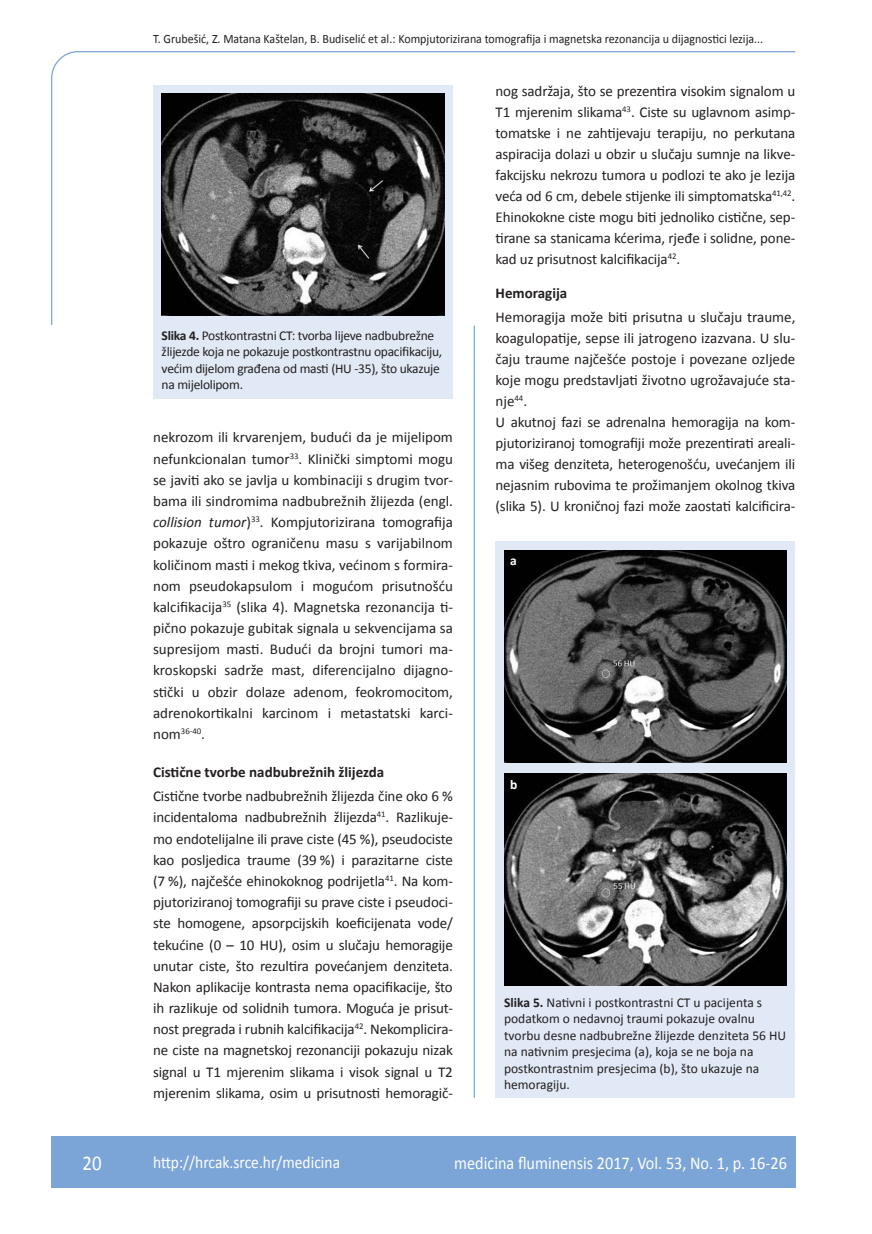
<style>
.page{position:relative;width:872px;height:1234px;background:#fff}
.page>*{position:absolute;margin:0;border:0;box-sizing:border-box;transform-origin:0 0}
.t1{font:21px "Calibri";color:#fff;scale:.9 1}
.t2{font:18px "Calibri";color:#fff;scale:.9 1}
.t3{font:17.25px "Calibri";color:#fff;scale:.9 1}
.t4{font:15px/21.1px "Calibri";letter-spacing:-.01em;color:#231f20;text-align:justify}
.t5{font:700 15px "Calibri";color:#231f20}
.t6{font:13.5px/16.5px "Calibri";letter-spacing:-.01em;color:#231f20}
.t7{font:700 13.5px "Calibri";color:#fff}
.t8{font:12.75px "Calibri";color:#231f20;scale:.94 1}
.t9{font:8.7px "Calibri";color:#231f20}
.s1{font-weight:700}
.s2{font-style:italic}
.s3{font-size:15px}
</style>
<div class="page">
<svg style="left:51px;top:51px;width:745px;height:274px"></svg>
<hr style="left:473px;top:325px;width:2px;height:772px;background:#7ca5d7">
<div style="left:51px;top:1135px;width:744px;height:51px;background:#7ca5d7"></div>
<div style="left:153px;top:85px;width:300px;height:313px;background:#e1e9f6"></div>
<img style="left:162px;top:94px;width:282px;height:221px">
<div style="left:495px;top:541px;width:300px;height:556px;background:#e1e9f6"></div>
<img style="left:504px;top:550px;width:283px;height:212px">
<img style="left:504px;top:773px;width:283px;height:212px">
<p class="t8" style="left:153px;top:30px;width:650px">T. Grubešić, Z. Matana Kaštelan, B. Budiselić et al.: Kompjutorizirana tomografija i magnetska rezonancija u dijagnostici lezija...</p>
<p class="t6" style="left:162px;top:326px;width:282px"><span class="s1">Slika 4.</span> Postkontrastni CT: tvorba lijeve nadbubrežne žlijezde koja ne pokazuje postkontrastnu opacifikaciju, većim dijelom građena od masti (HU -35), što ukazuje na mijelolipom.</p>
<p class="t4" style="left:153px;top:426px;width:301px">nekrozom ili krvarenjem, budući da je mijelipom nefunkcionalan tumor<sup>33</sup>. Klinički simptomi mogu se javiti ako se javlja u kombinaciji s drugim tvor&shy;bama ili sindromima nadbubrežnih žlijezda (engl. <span class="s2">collision tumor</span>)<sup>33</sup>. Kompjutorizirana tomografija pokazuje oštro ograničenu masu s varijabilnom količinom masti i mekog tkiva, većinom s formira&shy;nom pseudokapsulom i mogućom prisutnošću kalcifikacija<sup>35</sup> (slika 4). Magnetska rezonancija ti&shy;pično pokazuje gubitak signala u sekvencijama sa supresijom masti. Budući da brojni tumori ma&shy;kroskopski sadrže mast, diferencijalno dijagno&shy;stički u obzir dolaze adenom, feokromocitom, adrenokortikalni karcinom i metastatski karci-</p>
<p class="t9" style="left:153px;top:725px;width:53px"><span class="s3">nom</span>36-40<span class="s3">.</span></p>
<p class="t5" style="left:153px;top:762px;width:233px">Cistične tvorbe nadbubrežnih žlijezda</p>
<p class="t4" style="left:153px;top:784px;width:301px">Cistične tvorbe nadbubrežnih žlijezda čine oko 6 % incidentaloma nadbubrežnih žlijezda<sup>41</sup>. Razlikuje&shy;mo endotelijalne ili prave ciste (45 %), pseudociste kao posljedica traume (39 %) i parazitarne ciste (7 %), najčešće ehinokoknog podrijetla<sup>41</sup>. Na kom&shy;pjutoriziranoj tomografiji su prave ciste i pseudoci&shy;ste homogene, apsorpcijskih koeficijenata vode/ tekućine (0 – 10 HU), osim u slučaju hemoragije unutar ciste, što rezultira povećanjem denziteta.<br>Nakon aplikacije kontrasta nema opacifikacije, što ih razlikuje od solidnih tumora. Moguća je prisut&shy;nost pregrada i rubnih kalcifikacija<sup>42</sup>. Nekomplicira&shy;ne ciste na magnetskoj rezonanciji pokazuju nizak signal u T1 mjerenim slikama i visok signal u T2 mjerenim slikama, osim u prisutnosti hemoragič-</p>
<p class="t4" style="left:495px;top:80px;width:301px">nog sadržaja, što se prezentira visokim signalom u T1 mjerenim slikama<sup>43</sup>. Ciste su uglavnom asimp&shy;tomatske i ne zahtijevaju terapiju, no perkutana aspiracija dolazi u obzir u slučaju sumnje na likve&shy;fakcijsku nekrozu tumora u podlozi te ako je lezija veća od 6 cm, debele stijenke ili simptomatska<sup>41,42</sup>.<br>Ehinokokne ciste mogu biti jednoliko cistične, sep&shy;tirane sa stanicama kćerima, rjeđe i solidne, pone&shy;kad uz prisutnost kalcifikacija<sup>42</sup>.</p>
<p class="t5" style="left:495px;top:284px;width:73px">Hemoragija</p>
<p class="t4" style="left:495px;top:306px;width:301px;text-align:left">Hemoragija može biti prisutna u slučaju traume, koagulopatije, sepse ili jatrogeno izazvana. U slu&shy;čaju traume najčešće postoje i povezane ozljede koje mogu predstavljati životno ugrožavajuće sta&shy;nje<sup>44</sup>.<br>U akutnoj fazi se adrenalna hemoragija na kom&shy;pjutoriziranoj tomografiji može prezentirati areali&shy;ma višeg denziteta, heterogenošću, uvećanjem ili nejasnim rubovima te prožimanjem okolnog tkiva (slika 5). U kroničnoj fazi može zaostati kalcificira-</p>
<p class="t7" style="left:510px;top:552px;width:8px">a</p>
<p class="t7" style="left:510px;top:775px;width:9px">b</p>
<p class="t6" style="left:504px;top:992px;width:284px"><span class="s1">Slika 5.</span> Nativni i postkontrastni CT u pacijenta s podatkom o nedavnoj traumi pokazuje ovalnu tvorbu desne nadbubrežne žlijezde denziteta 56 HU na nativnim presjecima (a), koja se ne boja na postkontrastnim presjecima (b), što ukazuje na hemoragiju.</p>
<h1 class="t1" style="left:82px;top:1149px;width:23px">20</h1>
<p class="t3" style="left:153px;top:1150px;width:209px">http://hrcak.srce.hr/medicina</p>
<p class="t2" style="left:454px;top:1151px;width:371px">medicina fluminensis 2017, Vol. 53, No. 1, p. 16-26</p>
</div>
